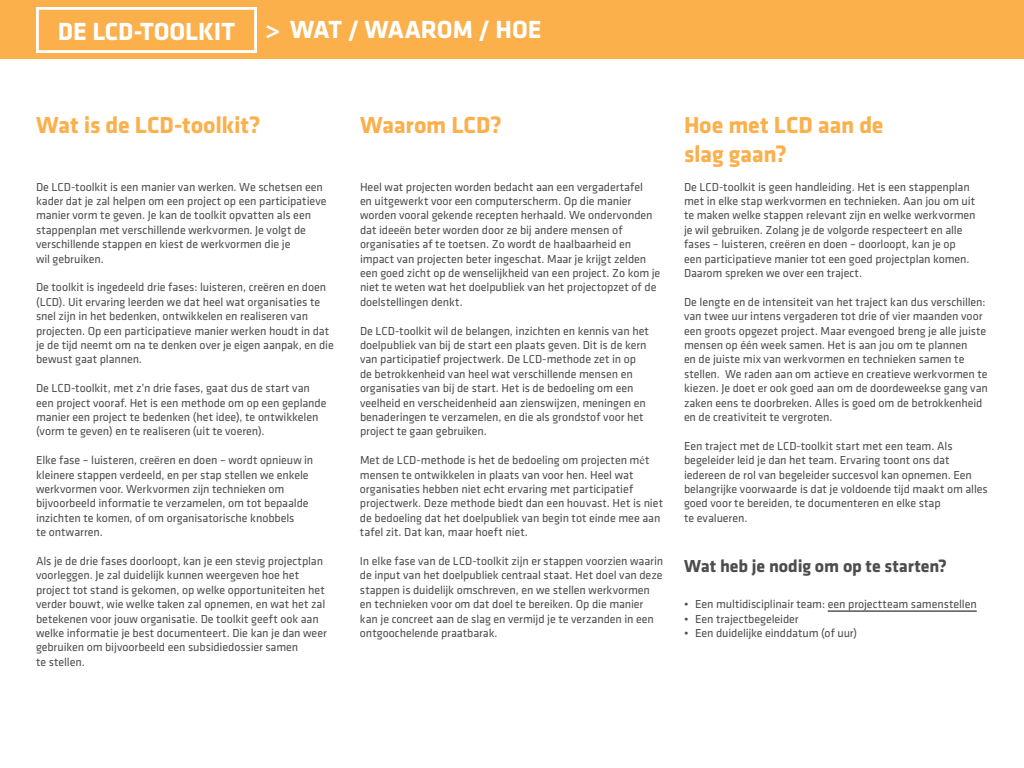
<style>
.page{position:relative;width:1024px;height:768px;background:#fff}
.page>*{position:absolute;margin:0;border:0;box-sizing:border-box;transform-origin:0 0}
.t1{font:700 25.7px "Klavika";color:#fff}
.t2{font:700 24px/28.8px "Klavika";letter-spacing:-.01em;color:#fbb04b}
.t3{font:700 18px "Klavika";letter-spacing:-.005em;color:#4d4d4d}
.t4{font:12px/14.4px "Klavika";letter-spacing:-.005em;color:#4d4d4d}
.s1{font-family:"Times New Roman"}
</style>
<div class="page">
<div style="left:0;top:0;width:1024px;height:59px;background:#fbb04b"></div>
<div style="left:36px;top:7px;width:221px;height:46px;border:3px solid #fff"></div>
<hr style="left:828px;top:610px;width:149px;height:2px;background:#4d4d4d">
<h1 class="t1" style="left:58px;top:17px;width:98px">De LCD-tool</h1>
<h1 class="t1" style="left:198px;top:17px;width:34px">kit</h1>
<h1 class="t1" style="left:265px;top:16px;width:278px">&gt; wat / waarom / HOE</h1>
<h2 class="t2" style="left:36px;top:111px;width:226px">Wat is de LCD-toolkit?</h2>
<p class="t4" style="left:36px;top:180px;width:292px">De LCD-toolkit is een manier van werken. We schetsen een kader dat je zal helpen om een project op een participatieve manier vorm te geven. Je kan de toolkit opvatten als een stappenplan met verschillende werkvormen. Je volgt de verschillende stappen en kiest de werkvormen die je<br>wil gebruiken.</p>
<p class="t4" style="left:36px;top:281px;width:299px">De toolkit is ingedeeld drie fases: luisteren, creëren en doen (LCD). Uit ervaring leerden we dat heel wat organisaties te snel zijn in het bedenken, ontwikkelen en realiseren van projecten. Op een participatieve manier werken houdt in dat je de tijd neemt om na te denken over je eigen aanpak, en die bewust gaat plannen.</p>
<p class="t4" style="left:36px;top:381px;width:292px">De LCD-toolkit, met z’n drie fases, gaat dus de start van een project vooraf. Het is een methode om op een geplande manier een project te bedenken (het idee), te ontwikkelen (vorm te geven) en te realiseren (uit te voeren).</p>
<p class="t4" style="left:36px;top:453px;width:279px">Elke fase – luisteren, creëren en doen – wordt opnieuw in kleinere stappen verdeeld, en per stap stellen we enkele werkvormen voor. Werkvormen zijn technieken om bijvoorbeeld informatie te verzamelen, om tot bepaalde inzichten te komen, of om organisatorische knobbels<br>te ontwarren.</p>
<p class="t4" style="left:36px;top:554px;width:292px">Als je de drie fases doorloopt, kan je een stevig projectplan voorleggen. Je zal duidelijk kunnen weergeven hoe het project tot stand is gekomen, op welke opportuniteiten het verder bouwt, wie welke taken zal opnemen, en wat het zal betekenen voor jouw organisatie. De toolkit geeft ook aan welke informatie je best documenteert. Die kan je dan weer gebruiken om bijvoorbeeld een subsidiedossier samen<br>te stellen.</p>
<h2 class="t2" style="left:360px;top:111px;width:143px">Waarom LCD?</h2>
<p class="t4" style="left:360px;top:180px;width:302px">Heel wat projecten worden bedacht aan een vergadertafel<br>en uitgewerkt voor een computerscherm. Op die manier worden vooral gekende recepten herhaald. We ondervonden dat ideeën beter worden door ze bij andere mensen of organisaties af te toetsen. Zo wordt de haalbaarheid en impact van projecten beter ingeschat. Maar je krijgt zelden een goed zicht op de wenselijkheid van een project. Zo kom je niet te weten wat het doelpubliek van het projectopzet of de doelstellingen denkt.</p>
<p class="t4" style="left:360px;top:324px;width:291px">De LCD-toolkit wil de belangen, inzichten en kennis van het doelpubliek van bij de start een plaats geven. Dit is de kern van participatief projectwerk. De LCD-methode zet in op de betrokkenheid van heel wat verschillende mensen en organisaties van bij de start. Het is de bedoeling om een veelheid en verscheidenheid aan zienswijzen, meningen en benaderingen te verzamelen, en die als grondstof voor het project te gaan gebruiken.</p>
<p class="t4" style="left:360px;top:453px;width:305px">Met de LCD-methode is het de bedoeling om projecten m<span class="s1">é</span>t mensen te ontwikkelen in plaats van voor hen. Heel wat organisaties hebben niet echt ervaring met participatief projectwerk. Deze methode biedt dan een houvast. Het is niet de bedoeling dat het doelpubliek van begin tot einde mee aan tafel zit. Dat kan, maar hoeft niet.</p>
<p class="t4" style="left:360px;top:554px;width:305px">In elke fase van de LCD-toolkit zijn er stappen voorzien waarin de input van het doelpubliek centraal staat. Het doel van deze stappen is duidelijk omschreven, en we stellen werkvormen en technieken voor om dat doel te bereiken. Op die manier kan je concreet aan de slag en vermijd je te verzanden in een ontgoochelende praatbarak.</p>
<h2 class="t2" style="left:684px;top:111px;width:201px">Hoe met LCD aan de slag gaan?</h2>
<p class="t4" style="left:684px;top:180px;width:293px">De LCD-toolkit is geen handleiding. Het is een stappenplan met in elke stap werkvormen en technieken. Aan jou om uit te maken welke stappen relevant zijn en welke werkvormen je wil gebruiken. Zolang je de volgorde respecteert en alle fases – luisteren, creëren en doen – doorloopt, kan je op een participatieve manier tot een goed projectplan komen.<br>Daarom spreken we over een traject.</p>
<p class="t4" style="left:684px;top:295px;width:305px">De lengte en de intensiteit van het traject kan dus verschillen: van twee uur intens vergaderen tot drie of vier maanden voor een groots opgezet project. Maar evengoed breng je alle juiste mensen op één week samen. Het is aan jou om te plannen<br>en de juiste mix van werkvormen en technieken samen te stellen. We raden aan om actieve en creatieve werkvormen te kiezen. Je doet er ook goed aan om de doordeweekse gang van zaken eens te doorbreken. Alles is goed om de betrokkenheid en de creativiteit te vergroten.</p>
<p class="t4" style="left:684px;top:439px;width:305px">Een traject met de LCD-toolkit start met een team. Als begeleider leid je dan het team. Ervaring toont ons dat iedereen de rol van begeleider succesvol kan opnemen. Een belangrijke voorwaarde is dat je voldoende tijd maakt om alles goed voor te bereiden, te documenteren en elke stap<br>te evalueren.</p>
<h3 class="t3" style="left:684px;top:557px;width:265px">Wat heb je nodig om op te starten?</h3>
<p class="t4" style="left:684px;top:597px;width:294px">• Een multidisciplinair team: een projectteam samenstellen</p>
<p class="t4" style="left:684px;top:612px;width:116px">• Een trajectbegeleider</p>
<p class="t4" style="left:684px;top:626px;width:175px">• Een duidelijke einddatum (of uur)</p>
</div>
